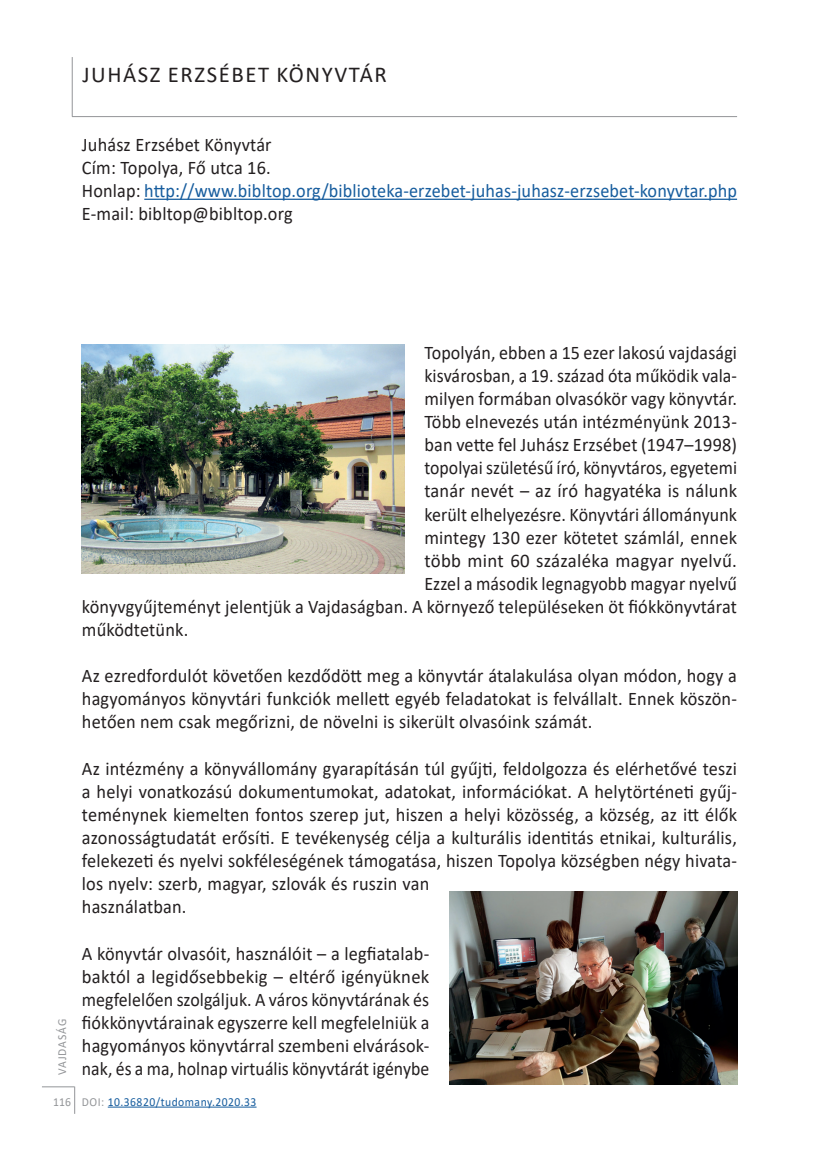
<style>
.page{position:relative;width:819px;height:1166px;background:#fff}
.page>*{position:absolute;margin:0;border:0;box-sizing:border-box;transform-origin:0 0}
.t1{font:22.75px "Calibri";letter-spacing:.07em;color:#231f20}
.Bekezdésstílus_3{font:19.25px/23.1px "Calibri";letter-spacing:.01em;color:#231f20;text-align:justify;scale:.95 1}
.Bekezdésstílus_3-2{font:19.25px "Calibri";letter-spacing:.01em;color:#231f20;scale:.93 1}
.Bekezdésstílus_3-3{font:19.25px "Calibri";letter-spacing:.01em;color:#175d9e;scale:.94 1}
.Bekezdésstílus_3-4{font:19.25px "Calibri";letter-spacing:.01em;color:#231f20;scale:.92 1}
.Bekezdésstílus_3-5{font:19.25px "Calibri";letter-spacing:.01em;color:#231f20;scale:.94 1}
.Bekezdésstílus_3-6{font:19.25px "Calibri";letter-spacing:.01em;color:#231f20;scale:.96 1}
.Bekezdésstílus_3-7{font:19.25px "Calibri";letter-spacing:.01em;color:#231f20}
.Bekezdésstílus_1{font:12.25px "Calibri";letter-spacing:.04em;color:#175d9e;scale:.95 1}
.Bekezdésstílus_1-2{font:12.25px "Calibri";letter-spacing:.07em;color:#939598;scale:.95 1}
.s1{color:#231f20}
.s2{color:#939598}
</style>
<div class="page">
<hr style="left:72px;top:57px;width:1px;height:60px;background:#939598">
<hr style="left:72px;top:116px;width:665px;height:1px;background:#939598">
<svg style="left:74px;top:1086px;width:1px;height:28px"></svg>
<hr style="left:42px;top:1086px;width:32px;height:1px;background:#939598">
<hr style="left:108px;top:1106px;width:148px;height:1px;background:#175d9e">
<img style="left:82px;top:344px;width:322px;height:230px">
<hr style="left:144px;top:199px;width:593px;height:1px;background:#175d9e">
<img style="left:449px;top:891px;width:288px;height:193px">
<p class="t1" style="left:82px;top:58px;width:306px">JUHÁSZ ERZSÉBET KÖNYVTÁR</p>
<p class="Bekezdésstílus_3" style="left:82px;top:132px;width:201px">Juhász Erzsébet Könyvtár</p>
<p class="Bekezdésstílus_3" style="left:82px;top:156px;width:200px">Cím: Topolya, Fő utca 16.</p>
<p class="Bekezdésstílus_3-3" style="left:82px;top:177px;width:698px"><span class="s1">Honlap:</span> http://www.bibltop.org/biblioteka-erzebet-juhas-juhasz-erzsebet-konyvtar.php</p>
<p class="Bekezdésstílus_3" style="left:82px;top:202px;width:223px">E-mail: bibltop@bibltop.org</p>
<p class="Bekezdésstílus_3-5" style="left:424px;top:339px;width:334px">Topolyán, ebben a 15 ezer lakosú vajdasági</p>
<p class="Bekezdésstílus_3-2" style="left:424px;top:362px;width:338px">kisvárosban, a 19. század óta működik vala-</p>
<p class="Bekezdésstílus_3" style="left:424px;top:386px;width:330px">milyen formában olvasókör vagy könyvtár.</p>
<p class="Bekezdésstílus_3" style="left:424px;top:410px;width:329px">Több elnevezés után intézményünk 2013-</p>
<p class="Bekezdésstílus_3" style="left:424px;top:433px;width:331px">ban vette fel Juhász Erzsébet (1947–1998)</p>
<p class="Bekezdésstílus_3-4" style="left:424px;top:454px;width:341px">topolyai születésű író, könyvtáros, egyetemi</p>
<p class="Bekezdésstílus_3-6" style="left:424px;top:478px;width:327px">tanár nevét – az író hagyatéka is nálunk</p>
<p class="Bekezdésstílus_3-2" style="left:424px;top:501px;width:338px">került elhelyezésre. Könyvtári állományunk</p>
<p class="Bekezdésstílus_3" style="left:424px;top:525px;width:330px">mintegy 130 ezer kötetet számlál, ennek</p>
<p class="Bekezdésstílus_3-7" style="left:424px;top:547px;width:314px">több mint 60 százaléka magyar nyelvű.</p>
<p class="Bekezdésstílus_3-2" style="left:424px;top:570px;width:338px">Ezzel a második legnagyobb magyar nyelvű</p>
<p class="Bekezdésstílus_3" style="left:82px;top:594px;width:691px">könyvgyűjteményt jelentjük a Vajdaságban. A környező településeken öt fiókkönyvtárat</p>
<p class="Bekezdésstílus_3" style="left:82px;top:617px;width:113px">működtetünk.</p>
<p class="Bekezdésstílus_3" style="left:82px;top:664px;width:691px">Az ezredfordulót követően kezdődött meg a könyvtár átalakulása olyan módon, hogy a hagyományos könyvtári funkciók mellett egyéb feladatokat is felvállalt. Ennek köszön&shy;hetően nem csak megőrizni, de növelni is sikerült olvasóink számát.</p>
<p class="Bekezdésstílus_3" style="left:82px;top:756px;width:691px;text-align:left">Az intézmény a könyvállomány gyarapításán túl gyűjti, feldolgozza és elérhetővé teszi a helyi vonatkozású dokumentumokat, adatokat, információkat. A helytörténeti gyűj&shy;teménynek kiemelten fontos szerep jut, hiszen a helyi közösség, a község, az itt élők azonosságtudatát erősíti. E tevékenység célja a kulturális identitás etnikai, kulturális, felekezeti és nyelvi sokféleségének támogatása, hiszen Topolya községben négy hivata&shy;los nyelv: szerb, magyar, szlovák és ruszin van<br>használatban.</p>
<p class="Bekezdésstílus_3" style="left:82px;top:941px;width:367px">A könyvtár olvasóit, használóit – a legfiatalab&shy;baktól a legidősebbekig – eltérő igényüknek megfelelően szolgáljuk. A város könyvtárának és fiókkönyvtárainak egyszerre kell megfelelniük a hagyományos könyvtárral szembeni elvárások&shy;nak, és a ma, holnap virtuális könyvtárát igénybe</p>
<p class="Bekezdésstílus_1-2" style="left:54px;top:1075px;width:60px;rotate:-90deg">VAJDASÁG</p>
<p class="Bekezdésstílus_1-2" style="left:53px;top:1093px;width:20px">116</p>
<p class="Bekezdésstílus_1" style="left:82px;top:1093px;width:185px"><span class="s2">DOI:</span> 10.36820/tudomany.2020.33</p>
</div>
